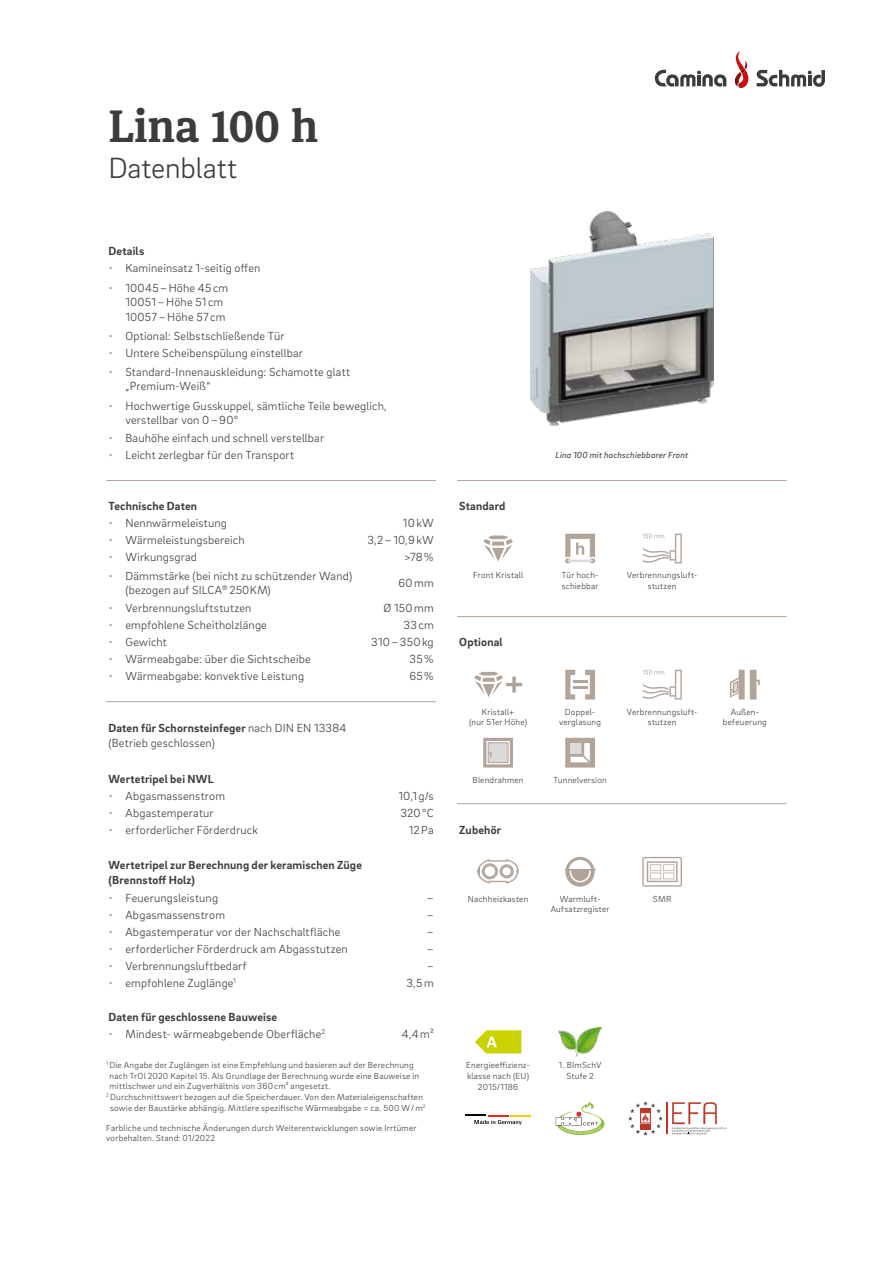
<style>
.page{position:relative;width:893px;height:1263px;background:#fff}
.page>*{position:absolute;margin:0;border:0;box-sizing:border-box;transform-origin:0 0}
.t1{font:700 45px "Diaria Pro";letter-spacing:-.005em;color:#3c3c3b}
.t2{font:300 30px "Brix Sans";letter-spacing:-.005em;color:#3c3c3b}
.t3{font:300 12px/14.4px "Brix Sans";letter-spacing:.015em;color:#3c3c3b}
.t4{font:700 12px/15px "Brix Sans";letter-spacing:.015em;color:#3c3c3b}
.t5{font:300 9px/10.8px "Brix Sans";letter-spacing:.025em;color:#3c3c3b;text-align:center}
.t6{font:italic 9px "Brix Sans";letter-spacing:.025em;color:#3c3c3b}
.s1{color:#b2a499}
.s2{font-weight:700}
</style>
<div class="page">
<svg style="left:734px;top:51px;width:15px;height:37px"></svg>
<svg style="left:655px;top:70px;width:71px;height:17px"></svg>
<svg style="left:757px;top:70px;width:68px;height:17px"></svg>
<hr style="left:106px;top:480px;width:253px;height:1px;background:#b2a499">
<hr style="left:359px;top:480px;width:77px;height:1px;background:#b2a499">
<hr style="left:106px;top:701px;width:253px;height:1px;background:#b2a499">
<hr style="left:359px;top:701px;width:77px;height:1px;background:#b2a499">
<hr style="left:457px;top:480px;width:82px;height:1px;background:#b2a499">
<hr style="left:539px;top:480px;width:82px;height:1px;background:#b2a499">
<hr style="left:621px;top:480px;width:82px;height:1px;background:#b2a499">
<hr style="left:703px;top:480px;width:84px;height:1px;background:#b2a499">
<hr style="left:457px;top:616px;width:82px;height:1px;background:#b2a499">
<hr style="left:539px;top:616px;width:82px;height:1px;background:#b2a499">
<hr style="left:621px;top:616px;width:82px;height:1px;background:#b2a499">
<hr style="left:703px;top:616px;width:84px;height:1px;background:#b2a499">
<hr style="left:457px;top:803px;width:82px;height:1px;background:#b2a499">
<hr style="left:539px;top:803px;width:82px;height:1px;background:#b2a499">
<hr style="left:621px;top:803px;width:82px;height:1px;background:#b2a499">
<hr style="left:703px;top:803px;width:84px;height:1px;background:#b2a499">
<img style="left:530px;top:212px;width:183px;height:214px">
<svg style="left:483px;top:535px;width:30px;height:27px"></svg>
<svg style="left:565px;top:534px;width:30px;height:29px"></svg>
<svg style="left:642px;top:534px;width:40px;height:29px"></svg>
<svg style="left:474px;top:672px;width:48px;height:25px"></svg>
<svg style="left:585px;top:670px;width:10px;height:29px"></svg>
<svg style="left:565px;top:670px;width:10px;height:29px"></svg>
<hr style="left:573px;top:680px;width:15px;height:3px;background:#b2a499">
<hr style="left:573px;top:686px;width:15px;height:3px;background:#b2a499">
<svg style="left:642px;top:670px;width:40px;height:29px"></svg>
<svg style="left:730px;top:670px;width:30px;height:29px"></svg>
<svg style="left:483px;top:738px;width:30px;height:29px"></svg>
<div style="left:488px;top:742px;width:20px;height:21px;border:1px solid #b2a499"></div>
<svg style="left:565px;top:738px;width:30px;height:29px"></svg>
<svg style="left:477px;top:859px;width:42px;height:25px"></svg>
<svg style="left:565px;top:857px;width:30px;height:30px"></svg>
<svg style="left:642px;top:857px;width:40px;height:30px"></svg>
<svg style="left:475px;top:1030px;width:46px;height:23px"></svg>
<img style="left:558px;top:1028px;width:44px;height:28px">
<svg style="left:465px;top:1115px;width:66px;height:10px"></svg>
<svg style="left:556px;top:1102px;width:48px;height:33px"></svg>
<hr style="left:666px;top:1102px;width:1px;height:32px;background:#bb3626">
<svg style="left:672px;top:1102px;width:55px;height:33px"></svg>
<svg style="left:628px;top:1101px;width:35px;height:35px"></svg>
<h1 class="t1" style="left:108px;top:98px;width:211px">Lina 100 h</h1>
<h2 class="t2" style="left:108px;top:149px;width:130px">Datenblatt</h2>
<p class="t4" style="left:108px;top:243px;width:37px">Details</p>
<p class="t3" style="left:108px;top:260px;width:154px"><span class="s1">•</span> Kamineinsatz 1-seitig offen</p>
<p class="t3" style="left:125px;top:280px;width:104px;text-indent:-17px"><span class="s1">•</span> 10045–Höhe 45cm<br>10051–Höhe 51cm<br>10057–Höhe 57cm</p>
<p class="t3" style="left:108px;top:329px;width:178px"><span class="s1">•</span> Optional: Selbstschließende Tür</p>
<p class="t3" style="left:108px;top:346px;width:196px"><span class="s1">•</span> Untere Scheibenspülung einstellbar</p>
<p class="t3" style="left:125px;top:364px;width:226px;text-indent:-17px"><span class="s1">•</span> Standard-Innenauskleidung: Schamotte glatt „Premium-Weiß“</p>
<p class="t3" style="left:125px;top:398px;width:263px;text-indent:-17px"><span class="s1">•</span> Hochwertige Gusskuppel, sämtliche Teile beweglich, verstellbar von 0–90°</p>
<p class="t3" style="left:108px;top:431px;width:217px"><span class="s1">•</span> Bauhöhe einfach und schnell verstellbar</p>
<p class="t3" style="left:108px;top:448px;width:187px"><span class="s1">•</span> Leicht zerlegbar für den Transport</p>
<p class="t4" style="left:108px;top:498px;width:90px">Technische Daten</p>
<p class="t3" style="left:108px;top:516px;width:120px"><span class="s1">•</span> Nennwärmeleistung</p>
<p class="t3" style="left:403px;top:516px;width:32px">10kW</p>
<p class="t3" style="left:108px;top:533px;width:138px"><span class="s1">•</span> Wärmeleistungsbereich</p>
<p class="t3" style="left:367px;top:533px;width:68px">3,2–10,9kW</p>
<p class="t3" style="left:108px;top:550px;width:90px"><span class="s1">•</span> Wirkungsgrad</p>
<p class="t3" style="left:404px;top:550px;width:31px">&gt;78%</p>
<p class="t3" style="left:125px;top:568px;width:228px;text-indent:-17px"><span class="s1">•</span> Dämmstärke (bei nicht zu schützender Wand) (bezogen auf SILCA<sup>®</sup> 250KM)</p>
<p class="t3" style="left:399px;top:575px;width:37px">60mm</p>
<p class="t3" style="left:108px;top:601px;width:144px"><span class="s1">•</span> Verbrennungsluftstutzen</p>
<p class="t3" style="left:384px;top:601px;width:52px">Ø 150mm</p>
<p class="t3" style="left:108px;top:618px;width:160px"><span class="s1">•</span> empfohlene Scheitholzlänge</p>
<p class="t3" style="left:404px;top:618px;width:32px">33cm</p>
<p class="t3" style="left:108px;top:635px;width:60px"><span class="s1">•</span> Gewicht</p>
<p class="t3" style="left:371px;top:635px;width:64px">310–350kg</p>
<p class="t3" style="left:108px;top:652px;width:204px"><span class="s1">•</span> Wärmeabgabe: über die Sichtscheibe</p>
<p class="t3" style="left:410px;top:652px;width:26px">35%</p>
<p class="t3" style="left:108px;top:669px;width:197px"><span class="s1">•</span> Wärmeabgabe: konvektive Leistung</p>
<p class="t3" style="left:409px;top:669px;width:26px">65%</p>
<p class="t3" style="left:108px;top:720px;width:240px;line-height:15px"><span class="s2">Daten für Schornsteinfeger</span> nach DIN EN 13384 (Betrieb geschlossen)</p>
<p class="t4" style="left:108px;top:770px;width:107px">Wertetripel bei NWL</p>
<p class="t3" style="left:108px;top:788px;width:118px"><span class="s1">•</span> Abgasmassenstrom</p>
<p class="t3" style="left:398px;top:788px;width:37px">10,1g/s</p>
<p class="t3" style="left:108px;top:805px;width:107px"><span class="s1">•</span> Abgastemperatur</p>
<p class="t3" style="left:400px;top:805px;width:35px">320°C</p>
<p class="t3" style="left:108px;top:822px;width:151px"><span class="s1">•</span> erforderlicher Förderdruck</p>
<p class="t3" style="left:409px;top:822px;width:26px">12Pa</p>
<p class="t4" style="left:108px;top:856px;width:255px">Wertetripel zur Berechnung der keramischen Züge (Brennstoff Holz)</p>
<p class="t3" style="left:108px;top:890px;width:111px"><span class="s1">•</span> Feuerungsleistung</p>
<p class="t3" style="left:427px;top:890px;width:8px">–</p>
<p class="t3" style="left:108px;top:907px;width:118px"><span class="s1">•</span> Abgasmassenstrom</p>
<p class="t3" style="left:427px;top:907px;width:8px">–</p>
<p class="t3" style="left:108px;top:924px;width:234px"><span class="s1">•</span> Abgastemperatur vor der Nachschaltfläche</p>
<p class="t3" style="left:427px;top:924px;width:8px">–</p>
<p class="t3" style="left:108px;top:941px;width:241px"><span class="s1">•</span> erforderlicher Förderdruck am Abgasstutzen</p>
<p class="t3" style="left:427px;top:941px;width:8px">–</p>
<p class="t3" style="left:108px;top:958px;width:140px"><span class="s1">•</span> Verbrennungsluftbedarf</p>
<p class="t3" style="left:427px;top:958px;width:8px">–</p>
<p class="t3" style="left:108px;top:975px;width:129px"><span class="s1">•</span> empfohlene Zuglänge<sup>1</sup></p>
<p class="t3" style="left:406px;top:975px;width:29px">3,5m</p>
<p class="t4" style="left:108px;top:1008px;width:170px">Daten für geschlossene Bauweise</p>
<p class="t3" style="left:108px;top:1026px;width:218px"><span class="s1">•</span> Mindest- wärmeabgebende Oberfläche<sup>2</sup></p>
<p class="t3" style="left:402px;top:1026px;width:33px">4,4m²</p>
<p class="t5" style="left:106px;top:1059px;width:309px"><sup>1</sup> Die Angabe der Zuglängen ist eine Empfehlung und basieren auf der Berechnung</p>
<p class="t5" style="left:109px;top:1070px;width:311px">nach TrOl 2020 Kapitel 15. Als Grundlage der Berechnung wurde eine Bauweise in</p>
<p class="t5" style="left:109px;top:1081px;width:223px">mittlschwer und ein Zugverhältnis von 360cm² angesetzt.</p>
<p class="t5" style="left:106px;top:1091px;width:318px"><sup>2</sup> Durchschnittswert bezogen auf die Speicherdauer. Von den Materialeigenschaften</p>
<p class="t5" style="left:110px;top:1102px;width:317px">sowie der Baustärke abhängig. Mittlere spezifische Wärmeabgabe = ca. 500 W/m<sup>2</sup></p>
<p class="t5" style="left:106px;top:1122px;width:312px;text-align:left">Farbliche und technische Änderungen durch Weiterentwicklungen sowie Irrtümer vorbehalten. Stand: 01/2022</p>
<p class="t4" style="left:459px;top:498px;width:48px">Standard</p>
<p class="t6" style="left:556px;top:449px;width:134px">Lina 100 mit hochschiebbarer Front</p>
<p class="t5" style="left:473px;top:570px;width:51px">Front Kristall</p>
<p class="t5" style="left:562px;top:570px;width:38px;text-align:left">Tür hoch&shy;schiebbar</p>
<p class="t5" style="left:627px;top:570px;width:72px">Verbrennungsluft&shy;stutzen</p>
<p class="t4" style="left:459px;top:634px;width:45px">Optional</p>
<p class="t5" style="left:469px;top:706px;width:59px">Kristall+<br>(nur 51er Höhe)</p>
<p class="t5" style="left:559px;top:706px;width:43px">Doppel&shy;verglasung</p>
<p class="t5" style="left:627px;top:706px;width:72px">Verbrennungsluft&shy;stutzen</p>
<p class="t5" style="left:723px;top:706px;width:45px">Außen&shy;befeuerung</p>
<p class="t5" style="left:473px;top:774px;width:53px">Blendrahmen</p>
<p class="t5" style="left:553px;top:774px;width:55px">Tunnelversion</p>
<p class="t4" style="left:459px;top:821px;width:43px">Zubehör</p>
<p class="t5" style="left:468px;top:893px;width:62px">Nachheizkasten</p>
<p class="t5" style="left:551px;top:893px;width:60px">Warmluft-<br>Aufsatzregister</p>
<p class="t5" style="left:653px;top:893px;width:20px">SMR</p>
<p class="t5" style="left:466px;top:1059px;width:65px">Energieeffizienz&shy;klasse nach (EU)<br>2015/1186</p>
<p class="t5" style="left:559px;top:1059px;width:44px">1. BImSchV<br>Stufe 2</p>
</div>
